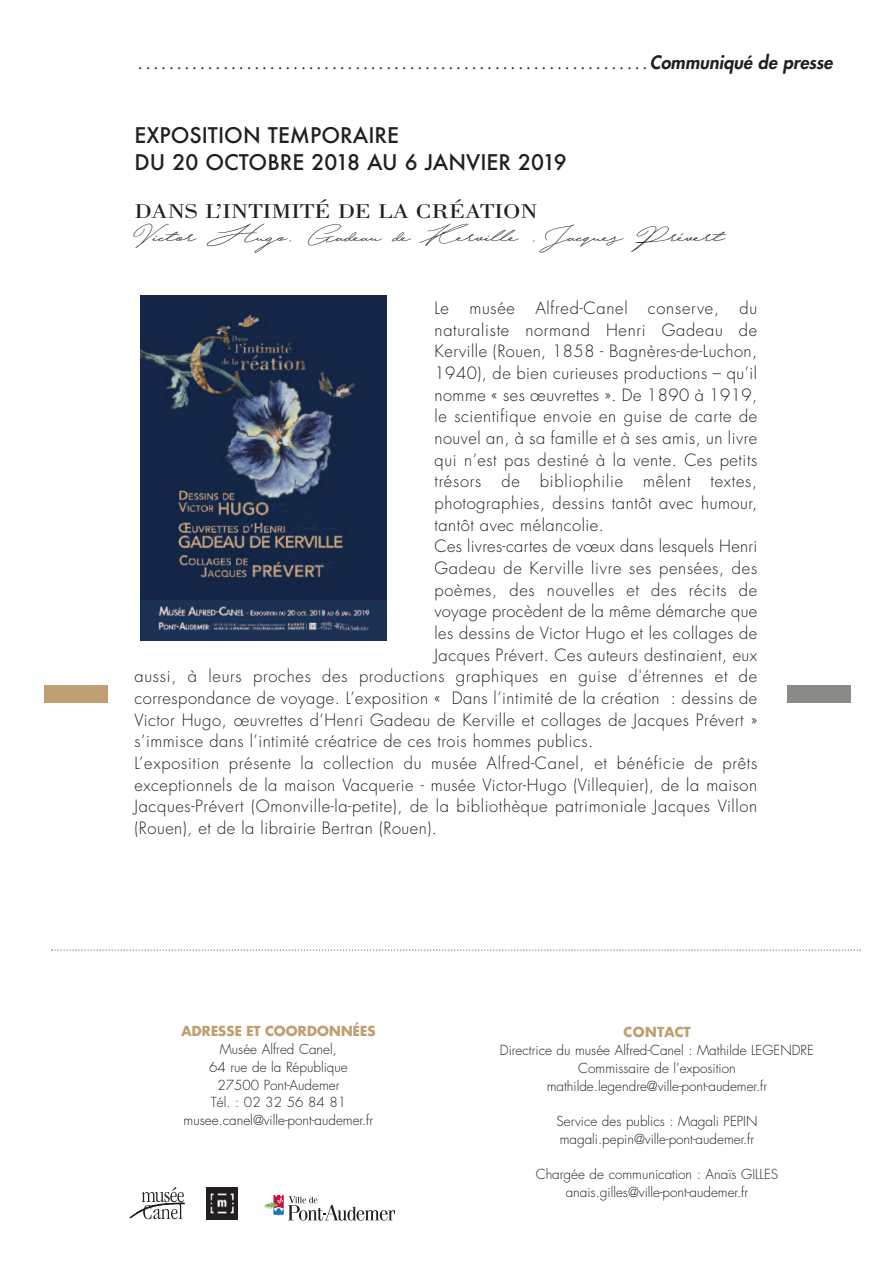
<style>
.page{position:relative;width:893px;height:1263px;background:#fff}
.page>*{position:absolute;margin:0;border:0;box-sizing:border-box;transform-origin:0 0}
.t1{font:500 21px/27.3px "Futura";color:#231f20}
.t2{font:21px "Bodoni BT";color:#231f20;scale:1.25 1}
.t3{font:18px "Futura";color:#231f20}
.t4{font:18px "Hijrnotes PERSONALUSEONLY";color:#231f20;scale:1.25 1}
.t5{font:300 16.5px "Futura";letter-spacing:.03em;color:#231f20}
.t6{font:300 13.5px/17.7px "Futura";color:#231f20;text-align:center}
.t7{font:700 13.5px "Futura";letter-spacing:-.035em;color:#c09f72}
.t8{font:700 13.5px "Futura";color:#c09f72}
.s1{font-weight:800;font-style:italic}
</style>
<div class="page">
<div style="left:44px;top:685px;width:64px;height:17px;background:#c09f72"></div>
<div style="left:787px;top:685px;width:63px;height:17px;background:#8a8b87"></div>
<svg style="left:264px;top:1195px;width:131px;height:25px"></svg>
<svg style="left:130px;top:1187px;width:55px;height:32px"></svg>
<img style="left:206px;top:1187px;width:32px;height:32px">
<svg style="left:51px;top:949px;width:810px;height:2px"></svg>
<img style="left:140px;top:295px;width:247px;height:345px">
<p class="t3" style="left:138px;top:54px;width:696px">..................................................................<span class="s1">Communiqué de presse</span></p>
<p class="t1" style="left:135px;top:122px;width:434px">EXPOSITION TEMPORAIRE<br>DU 20 OCTOBRE 2018 AU 6 JANVIER 2019</p>
<p class="t2" style="left:135px;top:204px;width:324px">DANS L’INTIMITÉ DE LA CRÉATION</p>
<p class="t4" style="left:135px;top:232px;width:472px">Victor Hugo, Gadeau de Kerville ,Jacques Prévert</p>
<p class="t5" style="left:434px;top:300px;width:324px">Le musée Alfred-Canel conserve, du</p>
<p class="t5" style="left:434px;top:322px;width:324px">naturaliste normand Henri Gadeau de</p>
<p class="t5" style="left:434px;top:344px;width:324px">Kerville (Rouen, 1858 - Bagnères-de-Luchon,</p>
<p class="t5" style="left:434px;top:365px;width:324px">1940), de bien curieuses productions – qu’il</p>
<p class="t5" style="left:434px;top:387px;width:324px">nomme « ses œuvrettes ». De 1890 à 1919,</p>
<p class="t5" style="left:434px;top:409px;width:324px">le scientifique envoie en guise de carte de</p>
<p class="t5" style="left:434px;top:430px;width:324px">nouvel an, à sa famille et à ses amis, un livre</p>
<p class="t5" style="left:434px;top:452px;width:324px">qui n’est pas destiné à la vente. Ces petits</p>
<p class="t5" style="left:434px;top:474px;width:324px">trésors de bibliophilie mêlent textes,</p>
<p class="t5" style="left:434px;top:495px;width:324px">photographies, dessins tantôt avec humour,</p>
<p class="t5" style="left:434px;top:517px;width:171px">tantôt avec mélancolie.</p>
<p class="t5" style="left:434px;top:539px;width:324px">Ces livres-cartes de vœux dans lesquels Henri</p>
<p class="t5" style="left:434px;top:560px;width:324px">Gadeau de Kerville livre ses pensées, des</p>
<p class="t5" style="left:434px;top:582px;width:324px">poèmes, des nouvelles et des récits de</p>
<p class="t5" style="left:434px;top:604px;width:324px">voyage procèdent de la même démarche que</p>
<p class="t5" style="left:434px;top:625px;width:324px">les dessins de Victor Hugo et les collages de</p>
<p class="t5" style="left:434px;top:647px;width:324px">Jacques Prévert. Ces auteurs destinaient, eux</p>
<p class="t5" style="left:135px;top:669px;width:624px">aussi, à leurs proches des productions graphiques en guise d'étrennes et de</p>
<p class="t5" style="left:135px;top:690px;width:624px">correspondance de voyage. L’exposition « Dans l’intimité de la création : dessins de</p>
<p class="t5" style="left:135px;top:712px;width:624px">Victor Hugo, œuvrettes d’Henri Gadeau de Kerville et collages de Jacques Prévert »</p>
<p class="t5" style="left:135px;top:734px;width:460px">s’immisce dans l’intimité créatrice de ces trois hommes publics.</p>
<p class="t5" style="left:135px;top:755px;width:624px">L’exposition présente la collection du musée Alfred-Canel, et bénéficie de prêts</p>
<p class="t5" style="left:135px;top:777px;width:624px">exceptionnels de la maison Vacquerie - musée Victor-Hugo (Villequier), de la maison</p>
<p class="t5" style="left:135px;top:799px;width:624px">Jacques-Prévert (Omonville-la-petite), de la bibliothèque patrimoniale Jacques Villon</p>
<p class="t5" style="left:135px;top:820px;width:304px">(Rouen), et de la librairie Bertran (Rouen).</p>
<p class="t7" style="left:181px;top:1021px;width:196px">ADRESSE ET COORDONNÉES</p>
<p class="t6" style="left:184px;top:1041px;width:191px">Musée Alfred Canel,<br>64 rue de la République<br>27500 Pont-Audemer<br>Tél. : 02 32 56 84 81 musee.canel@ville-pont-audemer.fr</p>
<p class="t8" style="left:623px;top:1022px;width:69px">CONTACT</p>
<p class="t6" style="left:500px;top:1042px;width:316px">Directrice du musée Alfred-Canel : Mathilde LEGENDRE<br>Commissaire de l’exposition mathilde.legendre@ville-pont-audemer.fr</p>
<p class="t6" style="left:556px;top:1113px;width:202px;text-align:left">Service des publics : Magali PEPIN magali.pepin@ville-pont-audemer.fr</p>
<p class="t6" style="left:536px;top:1167px;width:244px">Chargée de communication : Anaïs GILLES anais.gilles@ville-pont-audemer.fr</p>
</div>
